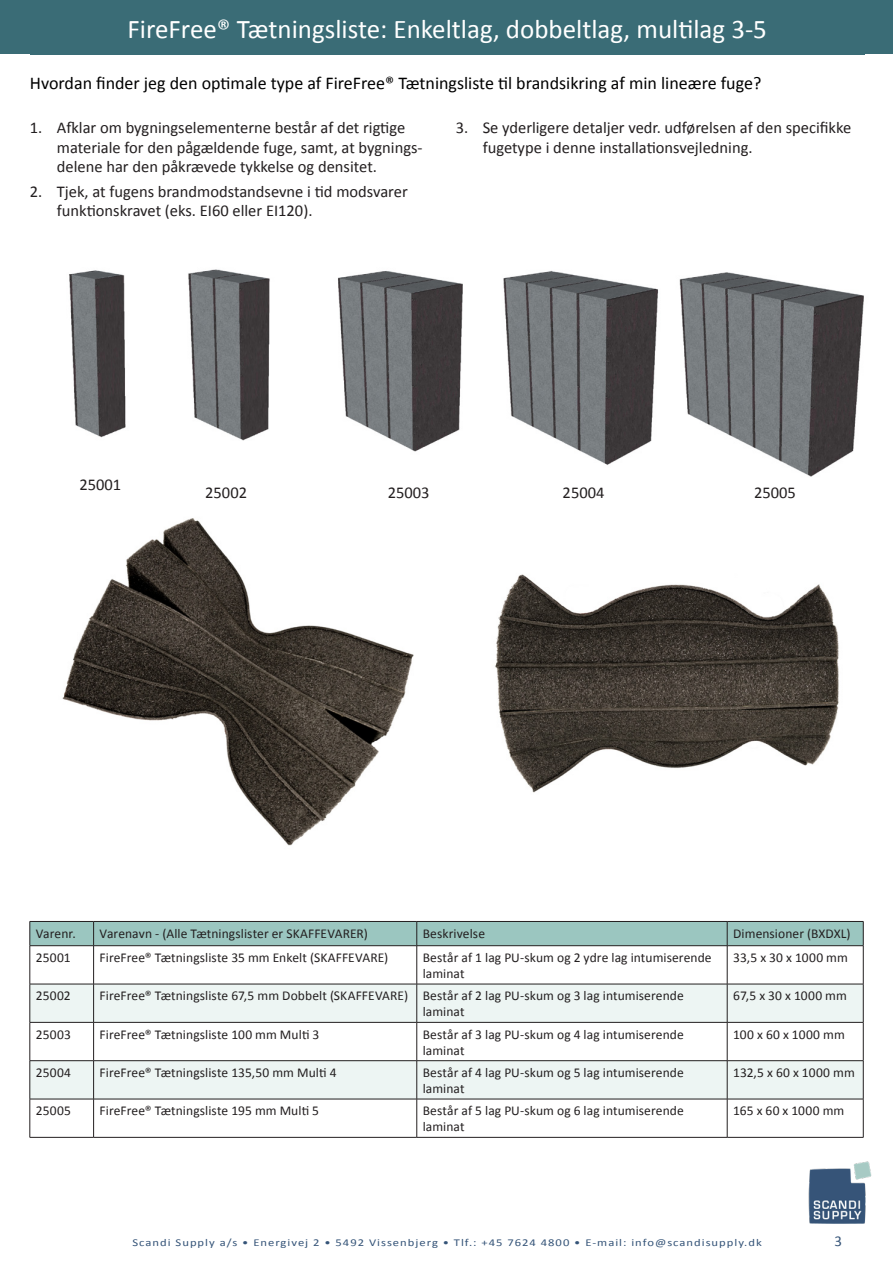
<style>
.page{position:relative;width:893px;height:1263px;background:#fff}
.page>*{position:absolute;margin:0;border:0;box-sizing:border-box;transform-origin:0 0}
.Grø_overskrifter{font:27px "Calibri";color:#fff}
.Overskrifter_i_tekst_overløber_kolonner{font:18px "Calibri";color:#000001}
.t1{font:16.5px/19.8px "Calibri";color:#231f20}
.t2{font:15px "Calibri";color:#355478}
.Tekst_i_tabeller_incl_ved_prikker_og_tek{font:13.5px/16.2px "Calibri";letter-spacing:.005em;color:#231f20}
.t3{font:10.5px "Calibri";letter-spacing:.08em;color:#355478;scale:1.2 1}
</style>
<div class="page">
<img style="left:808px;top:1161px;width:64px;height:63px">
<div style="left:0;top:0;width:893px;height:54px;background:#3a6c76"></div>
<svg style="left:31px;top:985px;width:832px;height:114px;fill:#edf5f3"></svg>
<hr style="left:30px;top:946px;width:1px;height:38px;background:#231f20">
<hr style="left:93px;top:946px;width:1px;height:38px;background:#231f20">
<hr style="left:416px;top:946px;width:1px;height:38px;background:#231f20">
<hr style="left:727px;top:946px;width:1px;height:38px;background:#231f20">
<hr style="left:30px;top:984px;width:64px;height:1px;background:#231f20">
<hr style="left:30px;top:984px;width:1px;height:38px;background:#231f20">
<hr style="left:94px;top:984px;width:323px;height:1px;background:#231f20">
<hr style="left:93px;top:984px;width:1px;height:38px;background:#231f20">
<hr style="left:417px;top:984px;width:310px;height:1px;background:#231f20">
<hr style="left:416px;top:984px;width:1px;height:38px;background:#231f20">
<hr style="left:727px;top:984px;width:136px;height:1px;background:#231f20">
<hr style="left:727px;top:984px;width:1px;height:38px;background:#231f20">
<hr style="left:30px;top:1022px;width:64px;height:1px;background:#231f20">
<hr style="left:30px;top:1022px;width:1px;height:38px;background:#231f20">
<hr style="left:94px;top:1022px;width:323px;height:1px;background:#231f20">
<hr style="left:93px;top:1022px;width:1px;height:38px;background:#231f20">
<hr style="left:417px;top:1022px;width:310px;height:1px;background:#231f20">
<hr style="left:416px;top:1022px;width:1px;height:38px;background:#231f20">
<hr style="left:727px;top:1022px;width:136px;height:1px;background:#231f20">
<hr style="left:727px;top:1022px;width:1px;height:38px;background:#231f20">
<hr style="left:30px;top:1060px;width:64px;height:1px;background:#231f20">
<hr style="left:30px;top:1061px;width:1px;height:38px;background:#231f20">
<hr style="left:94px;top:1060px;width:323px;height:1px;background:#231f20">
<hr style="left:93px;top:1061px;width:1px;height:38px;background:#231f20">
<hr style="left:417px;top:1060px;width:310px;height:1px;background:#231f20">
<hr style="left:416px;top:1061px;width:1px;height:38px;background:#231f20">
<hr style="left:727px;top:1060px;width:136px;height:1px;background:#231f20">
<hr style="left:727px;top:1061px;width:1px;height:38px;background:#231f20">
<hr style="left:30px;top:1099px;width:64px;height:1px;background:#231f20">
<hr style="left:30px;top:1099px;width:1px;height:38px;background:#231f20">
<hr style="left:94px;top:1099px;width:323px;height:1px;background:#231f20">
<hr style="left:93px;top:1099px;width:1px;height:38px;background:#231f20">
<hr style="left:417px;top:1099px;width:310px;height:1px;background:#231f20">
<hr style="left:416px;top:1099px;width:1px;height:38px;background:#231f20">
<hr style="left:727px;top:1099px;width:136px;height:1px;background:#231f20">
<hr style="left:727px;top:1099px;width:1px;height:38px;background:#231f20">
<hr style="left:30px;top:1137px;width:64px;height:1px;background:#231f20">
<hr style="left:94px;top:1137px;width:323px;height:1px;background:#231f20">
<hr style="left:417px;top:1137px;width:310px;height:1px;background:#231f20">
<hr style="left:727px;top:1137px;width:136px;height:1px;background:#231f20">
<svg style="left:30px;top:921px;width:834px;height:25px;background:#92b9b4"></svg>
<hr style="left:863px;top:946px;width:1px;height:38px;background:#231f20">
<hr style="left:863px;top:984px;width:1px;height:38px;background:#231f20">
<hr style="left:863px;top:1022px;width:1px;height:38px;background:#231f20">
<hr style="left:863px;top:1061px;width:1px;height:38px;background:#231f20">
<hr style="left:863px;top:1099px;width:1px;height:38px;background:#231f20">
<img style="left:69px;top:270px;width:57px;height:168px">
<img style="left:679px;top:272px;width:185px;height:205px">
<img style="left:188px;top:269px;width:82px;height:172px">
<img style="left:338px;top:271px;width:125px;height:181px">
<img style="left:503px;top:271px;width:155px;height:194px">
<img style="left:62px;top:518px;width:352px;height:328px">
<img style="left:495px;top:574px;width:344px;height:219px">
<p class="Grø_overskrifter" style="left:127px;top:12px;width:641px">FireFree® Tætningsliste: Enkeltlag, dobbeltlag, multilag 3-5</p>
<h1 class="Grø_overskrifter" style="left:610px;top:12px;width:254px">FireFree® Tætningsliste</h1>
<p class="Overskrifter_i_tekst_overløber_kolonner" style="left:30px;top:72px;width:733px">Hvordan finder jeg den optimale type af FireFree® Tætningsliste til brandsikring af min lineære fuge?</p>
<p class="t1" style="left:57px;top:118px;width:366px;text-indent:-27px">1. Afklar om bygningselementerne består af det rigtige materiale for den pågældende fuge, samt, at bygnings&shy;delene har den påkrævede tykkelse og densitet.</p>
<p class="t1" style="left:57px;top:181px;width:352px;text-indent:-27px">2. Tjek, at fugens brandmodstandsevne i tid modsvarer funktionskravet (eks. EI60 eller EI120).</p>
<p class="t1" style="left:483px;top:118px;width:370px;text-indent:-27px">3. Se yderligere detaljer vedr. udførelsen af den specifikke fugetype i denne installationsvejledning.</p>
<p class="t1" style="left:79px;top:475px;width:43px">25001</p>
<p class="t1" style="left:205px;top:482px;width:43px">25002</p>
<p class="t1" style="left:388px;top:482px;width:43px">25003</p>
<p class="t1" style="left:563px;top:482px;width:43px">25004</p>
<p class="t1" style="left:754px;top:482px;width:43px">25005</p>
<p class="Tekst_i_tabeller_incl_ved_prikker_og_tek" style="left:36px;top:925px;width:42px">Varenr.</p>
<p class="Tekst_i_tabeller_incl_ved_prikker_og_tek" style="left:100px;top:925px;width:270px">Varenavn - (Alle Tætningslister er SKAFFEVARER)</p>
<p class="Tekst_i_tabeller_incl_ved_prikker_og_tek" style="left:423px;top:925px;width:64px">Beskrivelse</p>
<p class="Tekst_i_tabeller_incl_ved_prikker_og_tek" style="left:733px;top:925px;width:119px">Dimensioner (BXDXL)</p>
<p class="Tekst_i_tabeller_incl_ved_prikker_og_tek" style="left:36px;top:949px;width:36px">25001</p>
<p class="Tekst_i_tabeller_incl_ved_prikker_og_tek" style="left:100px;top:949px;width:290px">FireFree® Tætningsliste 35 mm Enkelt (SKAFFEVARE)</p>
<p class="Tekst_i_tabeller_incl_ved_prikker_og_tek" style="left:423px;top:949px;width:290px">Består af 1 lag PU-skum og 2 ydre lag intumiserende laminat</p>
<p class="Tekst_i_tabeller_incl_ved_prikker_og_tek" style="left:733px;top:949px;width:116px">33,5 x 30 x 1000 mm</p>
<p class="Tekst_i_tabeller_incl_ved_prikker_og_tek" style="left:36px;top:988px;width:36px">25002</p>
<p class="Tekst_i_tabeller_incl_ved_prikker_og_tek" style="left:100px;top:988px;width:310px">FireFree® Tætningsliste 67,5 mm Dobbelt (SKAFFEVARE)</p>
<p class="Tekst_i_tabeller_incl_ved_prikker_og_tek" style="left:423px;top:988px;width:263px">Består af 2 lag PU-skum og 3 lag intumiserende laminat</p>
<p class="Tekst_i_tabeller_incl_ved_prikker_og_tek" style="left:733px;top:988px;width:115px">67,5 x 30 x 1000 mm</p>
<p class="Tekst_i_tabeller_incl_ved_prikker_og_tek" style="left:36px;top:1026px;width:37px">25003</p>
<p class="Tekst_i_tabeller_incl_ved_prikker_og_tek" style="left:100px;top:1026px;width:221px">FireFree® Tætningsliste 100 mm Multi 3</p>
<p class="Tekst_i_tabeller_incl_ved_prikker_og_tek" style="left:423px;top:1026px;width:263px">Består af 3 lag PU-skum og 4 lag intumiserende laminat</p>
<p class="Tekst_i_tabeller_incl_ved_prikker_og_tek" style="left:733px;top:1026px;width:113px">100 x 60 x 1000 mm</p>
<p class="Tekst_i_tabeller_incl_ved_prikker_og_tek" style="left:36px;top:1064px;width:37px">25004</p>
<p class="Tekst_i_tabeller_incl_ved_prikker_og_tek" style="left:100px;top:1064px;width:238px">FireFree® Tætningsliste 135,50 mm Multi 4</p>
<p class="Tekst_i_tabeller_incl_ved_prikker_og_tek" style="left:423px;top:1064px;width:263px">Består af 4 lag PU-skum og 5 lag intumiserende laminat</p>
<p class="Tekst_i_tabeller_incl_ved_prikker_og_tek" style="left:733px;top:1064px;width:123px">132,5 x 60 x 1000 mm</p>
<p class="Tekst_i_tabeller_incl_ved_prikker_og_tek" style="left:36px;top:1102px;width:37px">25005</p>
<p class="Tekst_i_tabeller_incl_ved_prikker_og_tek" style="left:100px;top:1102px;width:221px">FireFree® Tætningsliste 195 mm Multi 5</p>
<p class="Tekst_i_tabeller_incl_ved_prikker_og_tek" style="left:423px;top:1102px;width:263px">Består af 5 lag PU-skum og 6 lag intumiserende laminat</p>
<p class="Tekst_i_tabeller_incl_ved_prikker_og_tek" style="left:733px;top:1102px;width:113px">165 x 60 x 1000 mm</p>
<p class="t3" style="left:133px;top:1235px;width:526px">Scandi Supply a/s • Energivej 2 • 5492 Vissenbjerg • Tlf.: +45 7624 4800 • E-mail: info@scandisupply.dk</p>
<p class="t2" style="left:834px;top:1231px;width:9px">3</p>
</div>
